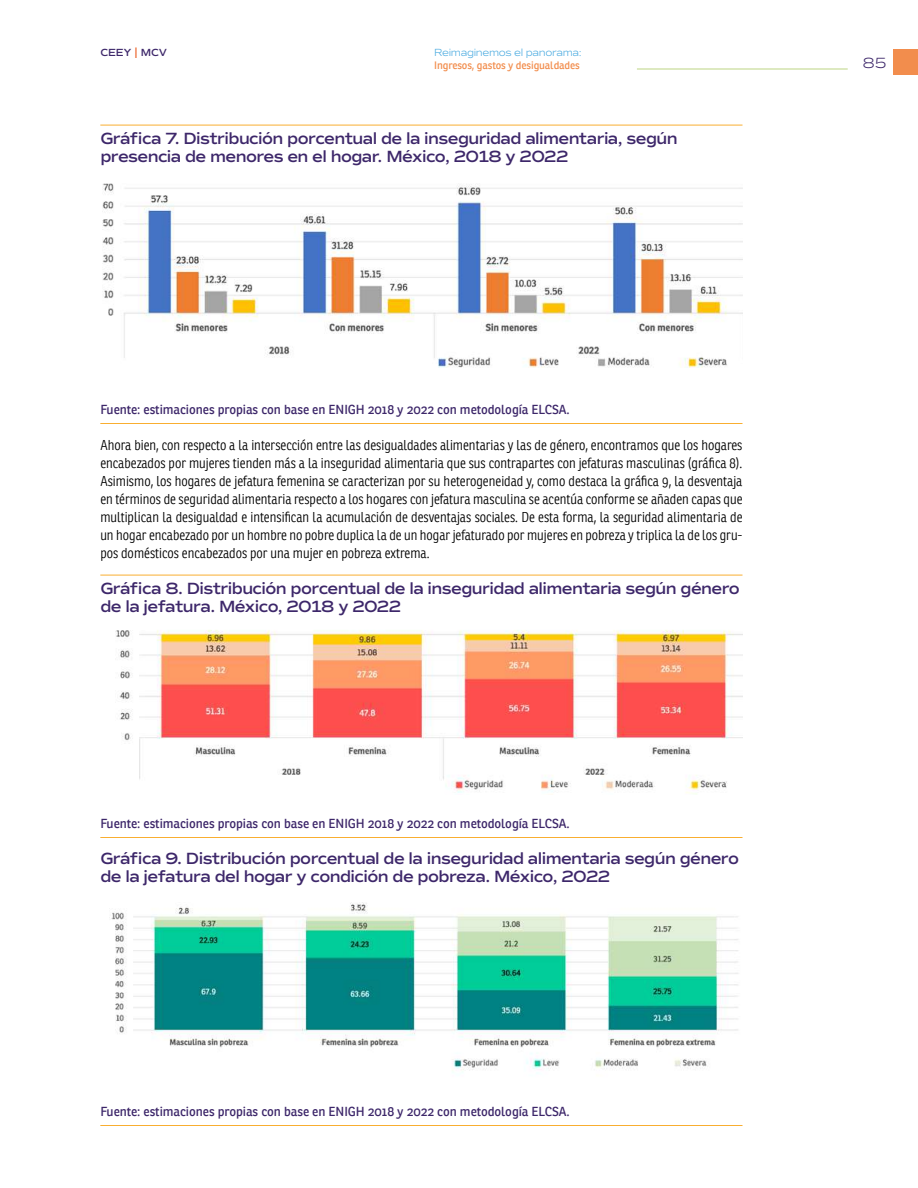
<style>
.page{position:relative;width:918px;height:1188px;background:#fff}
.page>*{position:absolute;margin:0;border:0;box-sizing:border-box;transform-origin:0 0}
.t1{font:600 16.5px/18px "Commuters Sans";letter-spacing:-.035em;color:#3d276a}
.t2{font:300 15px "Commuters Sans";color:#3d276a}
.t3{font:14.25px/18px "Ronnia Cond Lt";color:#000;text-align:justify}
.t4{font:12.75px "Ronnia";letter-spacing:-.005em;color:#3d276a}
.t5{font:10.5px "Ronnia";letter-spacing:-.01em;color:#f28d4d}
.t6{font:300 10.5px "Commuters Sans";letter-spacing:-.03em;color:#4aaae0}
.t7{font:600 10.5px "Commuters Sans";letter-spacing:-.01em;color:#3d276a}
.s1{color:#eb5b1f}
</style>
<div class="page">
<div style="left:894px;top:50px;width:24px;height:25px;background:#f28d4d"></div>
<hr style="left:637px;top:69px;width:211px;height:1px;background:#bdd483">
<hr style="left:100px;top:125px;width:642px;height:1px;background:#f9ae30">
<hr style="left:100px;top:423px;width:642px;height:1px;background:#f9ae30">
<hr style="left:100px;top:575px;width:642px;height:1px;background:#f9ae30">
<hr style="left:100px;top:837px;width:642px;height:1px;background:#f9ae30">
<hr style="left:100px;top:1125px;width:642px;height:1px;background:#f9ae30">
<img style="left:102px;top:183px;width:640px;height:184px">
<img style="left:115px;top:630px;width:627px;height:165px">
<img style="left:111px;top:902px;width:627px;height:172px">
<p class="t7" style="left:100px;top:46px;width:68px">CEEY <span class="s1">|</span> MCV</p>
<p class="t6" style="left:434px;top:47px;width:149px">Reimaginemos el panorama:</p>
<p class="t5" style="left:434px;top:59px;width:147px">Ingresos, gastos y desigualdades</p>
<p class="t1" style="left:100px;top:129px;width:579px">Gráfica 7. Distribución porcentual de la inseguridad alimentaria, según presencia de menores en el hogar. México, 2018 y 2022</p>
<p class="t4" style="left:100px;top:402px;width:471px">Fuente: estimaciones propias con base en ENIGH 2018 y 2022 con metodología ELCSA.</p>
<p class="t3" style="left:100px;top:436px;width:644px">Ahora bien, con respecto a la intersección entre las desigualdades alimentarias y las de género, encontramos que los hogares encabezados por mujeres tienden más a la inseguridad alimentaria que sus contrapartes con jefaturas masculinas (gráfica 8).<br>Asimismo, los hogares de jefatura femenina se caracterizan por su heterogeneidad y, como destaca la gráfica 9, la desventaja en términos de seguridad alimentaria respecto a los hogares con jefatura masculina se acentúa conforme se añaden capas que multiplican la desigualdad e intensifican la acumulación de desventajas sociales. De esta forma, la seguridad alimentaria de un hogar encabezado por un hombre no pobre duplica la de un hogar jefaturado por mujeres en pobreza y triplica la de los gru&shy;pos domésticos encabezados por una mujer en pobreza extrema.</p>
<p class="t1" style="left:100px;top:579px;width:641px">Gráfica 8. Distribución porcentual de la inseguridad alimentaria según género de la jefatura. México, 2018 y 2022</p>
<p class="t4" style="left:100px;top:816px;width:471px">Fuente: estimaciones propias con base en ENIGH 2018 y 2022 con metodología ELCSA.</p>
<p class="t1" style="left:100px;top:849px;width:640px">Gráfica 9. Distribución porcentual de la inseguridad alimentaria según género de la jefatura del hogar y condición de pobreza. México, 2022</p>
<p class="t4" style="left:100px;top:1104px;width:471px">Fuente: estimaciones propias con base en ENIGH 2018 y 2022 con metodología ELCSA.</p>
<p class="t2" style="left:863px;top:53px;width:25px">85</p>
</div>
